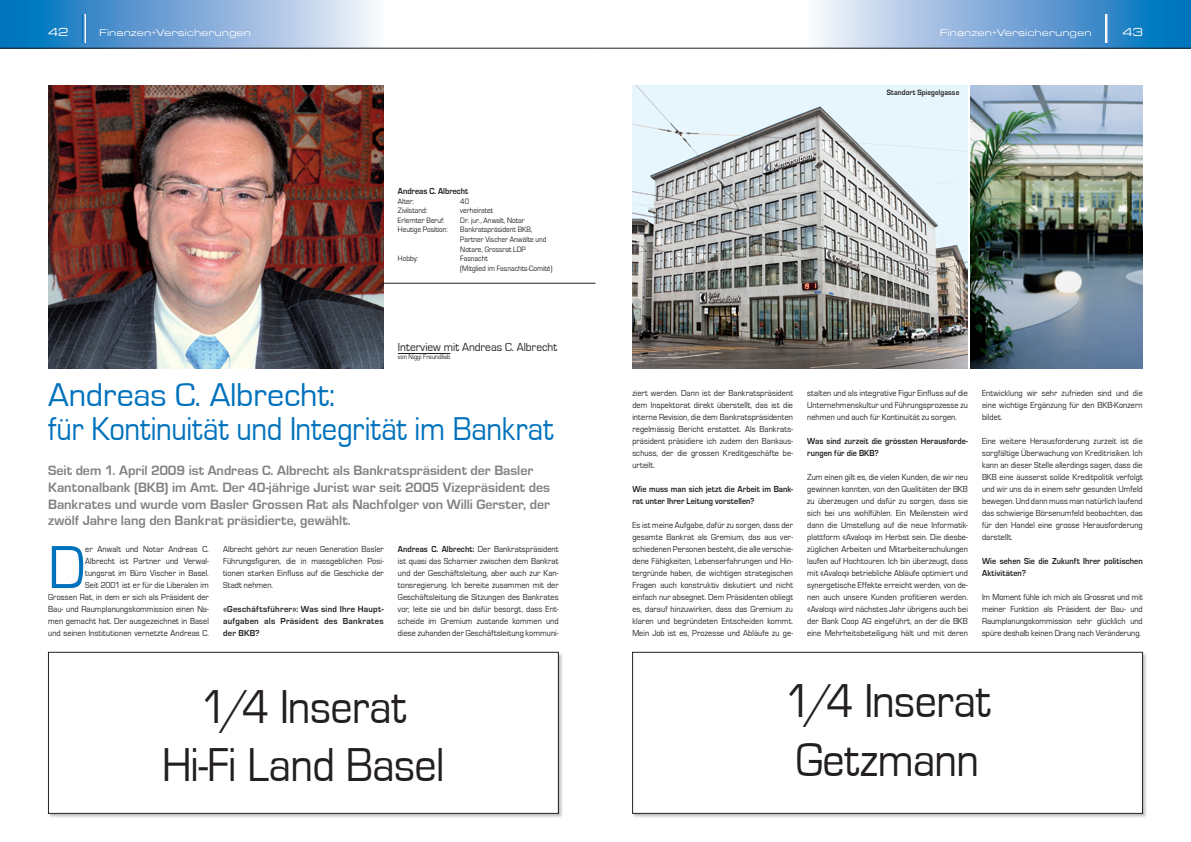
<style>
.page{position:relative;width:1191px;height:842px;background:#fff}
.page>*{position:absolute;margin:0;border:0;box-sizing:border-box;transform-origin:0 0}
.Text_Initial{font:63px "Eurostile";color:#0072bc;scale:.9 1}
.Text{font:49px "Eurostile";letter-spacing:-.015em;color:#231f20;scale:.9 1}
.Titel{font:34px "Eurostile";letter-spacing:-.01em;color:#0072bc;scale:.9 1}
.Titel-2{font:34px "Eurostile";letter-spacing:-.01em;color:#0072bc}
.Einleitung{font:700 14px/16.8px "Eurostile";letter-spacing:-.005em;color:#808285}
.Interview{font:12px "Eurostile";color:#231f20;scale:.95 1}
.t1{font:12px "Eurostile Extended Roman DTC";color:#fff}
.t2{font:10px "Eurostile Extended Roman DTC";color:#fff}
.Text-2{font:9px/12px "Eurostile";letter-spacing:.01em;color:#231f20;text-align:justify;scale:.9 1}
.Text_Initial-2{font:9px/12px "Eurostile";letter-spacing:.01em;color:#231f20;text-align:right;scale:.9 1}
.Text-3{font:700 9px/12px "Eurostile";letter-spacing:.015em;color:#231f20;scale:.9 1}
.Text-4{font:700 9px/12px "Eurostile";letter-spacing:.015em;color:#231f20;text-align:justify;scale:.95 1}
.Box{font:700 9px "Eurostile";color:#231f20;scale:.9 1}
.Box-2{font:8px/9.6px "Eurostile";color:#231f20;scale:.9 1}
.Bild{font:700 8px "Eurostile";letter-spacing:.015em;color:#231f20;scale:.9 1}
.Autor{font:7px "Eurostile";color:#231f20;scale:.9 1}
.s1{font-weight:700}
</style>
<div class="page">
<hr style="left:384px;top:283px;width:211px;height:1px;background:#231f20">
<img style="left:48px;top:85px;width:336px;height:284px">
<div style="left:631px;top:651px;width:520px;height:172px;background:#231f20;opacity:.3"></div>
<div style="left:632px;top:652px;width:510px;height:161px;background:#fff"></div>
<div style="left:632px;top:652px;width:510px;height:162px;border:1px solid #231f20"></div>
<svg style="left:0;top:0;width:384px;height:48px;background:#79acd8"></svg>
<svg style="left:82px;top:14px;width:3px;height:29px"></svg>
<hr style="left:0;top:48px;width:595px;height:1px;background:#231f20">
<svg style="left:806px;top:0;width:385px;height:48px;background:#7aacd8"></svg>
<svg style="left:1106px;top:14px;width:2px;height:29px"></svg>
<hr style="left:595px;top:48px;width:596px;height:1px;background:#231f20">
<div style="left:47px;top:651px;width:520px;height:172px;background:#231f20;opacity:.3"></div>
<div style="left:48px;top:652px;width:510px;height:161px;background:#fff"></div>
<div style="left:48px;top:652px;width:510px;height:162px;border:1px solid #231f20"></div>
<img style="left:632px;top:85px;width:336px;height:283px">
<img style="left:970px;top:85px;width:172px;height:284px">
<hr style="left:398px;top:353px;width:52px;height:1px;background:#231f20">
<p class="t1" style="left:48px;top:26px;width:22px">42</p>
<p class="t1" style="left:1122px;top:26px;width:22px">43</p>
<p class="t2" style="left:99px;top:28px;width:153px">Finanzen+Versicherungen</p>
<p class="t2" style="left:940px;top:28px;width:153px">Finanzen+Versicherungen</p>
<p class="Box" style="left:398px;top:186px;width:80px">Andreas C. Albrecht</p>
<p class="Box-2" style="left:398px;top:196px;width:19px">Alter:</p>
<p class="Box-2" style="left:460px;top:196px;width:11px">40</p>
<p class="Box-2" style="left:398px;top:206px;width:34px">Zivilstand:</p>
<p class="Box-2" style="left:460px;top:206px;width:38px">verheiratet</p>
<p class="Box-2" style="left:398px;top:216px;width:53px">Erlernter Beruf:</p>
<p class="Box-2" style="left:460px;top:216px;width:73px">Dr. jur., Anwalt, Notar</p>
<p class="Box-2" style="left:398px;top:225px;width:57px">Heutige Position:</p>
<p class="Box-2" style="left:460px;top:225px;width:81px">Bankratspräsident BKB,</p>
<p class="Box-2" style="left:460px;top:235px;width:97px">Partner Vischer Anwälte und<br>Notare, Grossrat LDP</p>
<p class="Box-2" style="left:398px;top:254px;width:24px">Hobby:</p>
<p class="Box-2" style="left:460px;top:254px;width:32px">Fasnacht</p>
<p class="Box-2" style="left:460px;top:264px;width:104px">(Mitglied im Fasnachts-Comité)</p>
<p class="Interview" style="left:398px;top:341px;width:169px">Interview mit Andreas C. Albrecht</p>
<p class="Autor" style="left:398px;top:353px;width:60px">von Niggi Freundlieb</p>
<p class="Titel-2" style="left:48px;top:377px;width:289px">Andreas C. Albrecht:</p>
<p class="Titel" style="left:48px;top:411px;width:563px">für Kontinuität und Integrität im Bankrat</p>
<p class="Einleitung" style="left:48px;top:462px;width:503px">Seit dem 1. April 2009 ist Andreas C. Albrecht als Bankratspräsident der Basler Kantonalbank (BKB) im Amt. Der 40-jährige Jurist war seit 2005 Vizepräsident des Bankrates und wurde vom Basler Grossen Rat als Nachfolger von Willi Gerster, der zwölf Jahre lang den Bankrat präsidierte, gewählt.</p>
<p class="Text_Initial" style="left:48px;top:533px;width:43px">D</p>
<p class="Text_Initial-2" style="left:48px;top:543px;width:180px">er Anwalt und Notar Andreas C.<br>Albrecht ist Partner und Verwal-<br>tungsrat im Büro Vischer in Basel.<br>Seit 2001 ist er für die Liberalen im<br>Grossen Rat, in dem er sich als Präsident der Bau- und Raumplanungskommission einen Na&shy;men gemacht hat. Der ausgezeichnet in Basel und seinen Institutionen vernetzte Andreas C.</p>
<p class="Text_Initial-2" style="left:223px;top:543px;width:180px;text-align:justify">Albrecht gehört zur neuen Generation Basler Führungsfiguren, die in massgeblichen Posi&shy;tionen starken Einfluss auf die Geschicke der Stadt nehmen.</p>
<p class="Text-4" style="left:223px;top:603px;width:171px">«Geschäftsführer»: Was sind Ihre Haupt&shy;aufgaben als Präsident des Bankrates der BKB?</p>
<p class="Text-2" style="left:398px;top:543px;width:180px"><span class="s1">Andreas C. Albrecht:</span> Der Bankratspräsident ist quasi das Scharnier zwischen dem Bankrat und der Geschäftsleitung, aber auch zur Kan&shy;tonsregierung. Ich bereite zusammen mit der Geschäftsleitung die Sitzungen des Bankrates vor, leite sie und bin dafür besorgt, dass Ent&shy;scheide im Gremium zustande kommen und diese zuhanden der Geschäftsleitung kommuni-</p>
<p class="Text" style="left:200px;top:680px;width:230px">1/4 Inserat</p>
<p class="Text" style="left:162px;top:739px;width:315px">Hi-Fi Land Basel</p>
<p class="Bild" style="left:886px;top:88px;width:82px">Standort Spiegelgasse</p>
<p class="Text-2" style="left:632px;top:387px;width:180px">ziert werden. Dann ist der Bankratspräsident dem Inspektorat direkt überstellt, das ist die interne Revision, die dem Bankratspräsidenten regelmässig Bericht erstattet. Als Bankrats&shy;präsident präsidiere ich zudem den Bankaus&shy;schuss, der die grossen Kreditgeschäfte be&shy;urteilt.</p>
<p class="Text-3" style="left:632px;top:483px;width:180px">Wie muss man sich jetzt die Arbeit im Bank&shy;rat unter Ihrer Leitung vorstellen?</p>
<p class="Text-2" style="left:632px;top:519px;width:180px">Es ist meine Aufgabe, dafür zu sorgen, dass der gesamte Bankrat als Gremium, das aus ver&shy;schiedenen Personen besteht, die alle verschie&shy;dene Fähigkeiten, Lebenserfahrungen und Hin&shy;tergründe haben, die wichtigen strategischen Fragen auch konstruktiv diskutiert und nicht einfach nur absegnet. Dem Präsidenten obliegt es, darauf hinzuwirken, dass das Gremium zu klaren und begründeten Entscheiden kommt.<br>Mein Job ist es, Prozesse und Abläufe zu ge-</p>
<p class="Text-2" style="left:807px;top:387px;width:180px">stalten und als integrative Figur Einfluss auf die Unternehmenskultur und Führungsprozesse zu nehmen und auch für Kontinuität zu sorgen.</p>
<p class="Text-3" style="left:807px;top:435px;width:180px">Was sind zurzeit die grössten Herausforde&shy;rungen für die BKB?</p>
<p class="Text-2" style="left:807px;top:471px;width:180px">Zum einen gilt es, die vielen Kunden, die wir neu gewinnen konnten, von den Qualitäten der BKB zu überzeugen und dafür zu sorgen, dass sie sich bei uns wohlfühlen. Ein Meilenstein wird dann die Umstellung auf die neue Informatik&shy;plattform «Avaloq» im Herbst sein. Die diesbe&shy;züglichen Arbeiten und Mitarbeiterschulungen laufen auf Hochtouren. Ich bin überzeugt, dass mit «Avaloq» betriebliche Abläufe optimiert und synergetische Effekte erreicht werden, von de&shy;nen auch unsere Kunden profitieren werden. «Avaloq» wird nächstes Jahr übrigens auch bei der Bank Coop AG eingeführt, an der die BKB eine Mehrheitsbeteiligung hält und mit deren</p>
<p class="Text-2" style="left:982px;top:387px;width:180px">Entwicklung wir sehr zufrieden sind und die eine wichtige Ergänzung für den BKB-Konzern bildet.</p>
<p class="Text-2" style="left:982px;top:435px;width:180px">Eine weitere Herausforderung zurzeit ist die sorgfältige Überwachung von Kreditrisiken. Ich kann an dieser Stelle allerdings sagen, dass die BKB eine äusserst solide Kreditpolitik verfolgt und wir uns da in einem sehr gesunden Umfeld bewegen. Und dann muss man natürlich laufend das schwierige Börsenumfeld beobachten, das für den Handel eine grosse Herausforderung darstellt.</p>
<p class="Text-3" style="left:982px;top:555px;width:180px">Wie sehen Sie die Zukunft Ihrer politischen<br>Aktivitäten?</p>
<p class="Text-2" style="left:982px;top:591px;width:180px">Im Moment fühle ich mich als Grossrat und mit meiner Funktion als Präsident der Bau- und Raumplanungskommission sehr glücklich und spüre deshalb keinen Drang nach Veränderung.</p>
<p class="Text" style="left:784px;top:674px;width:230px">1/4 Inserat</p>
<p class="Text" style="left:795px;top:733px;width:205px">Getzmann</p>
</div>
